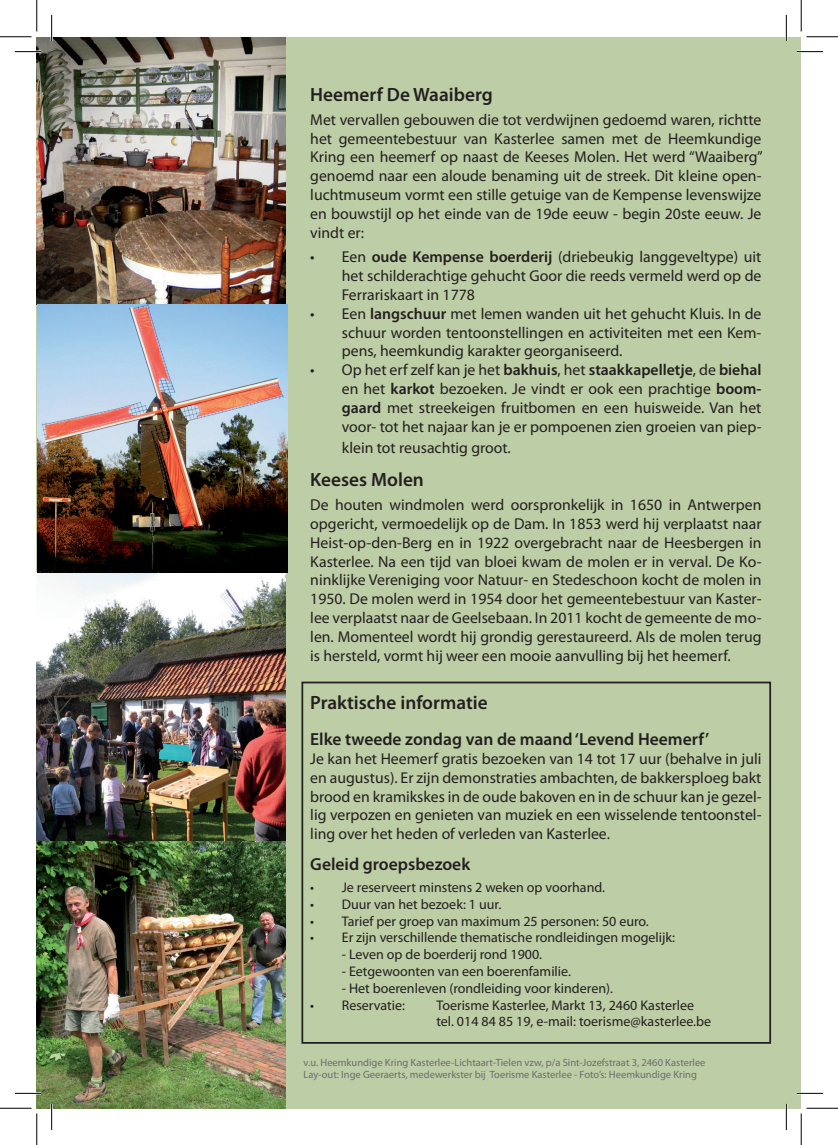
<style>
.page{position:relative;width:838px;height:1145px;background:#fff}
.page>*{position:absolute;margin:0;border:0;box-sizing:border-box;transform-origin:0 0}
.t1{font:600 19.25px "Myriad Pro";color:#231f20}
.t2{font:600 17.5px "Myriad Pro";color:#231f20}
.t3{font:15.75px/18.9px "Myriad Pro";color:#231f20;text-align:justify}
.t4{font:14px/16.8px "Myriad Pro";color:#231f20}
.t5{font:10.5px/12.6px "Myriad Pro";color:#6c6d70}
.s1{font-weight:600}
</style>
<div class="page">
<div style="left:37px;top:37px;width:764px;height:1071px;background:#bdcda5"></div>
<img style="left:37px;top:572px;width:248px;height:536px">
<img style="left:37px;top:38px;width:248px;height:267px">
<img style="left:37px;top:305px;width:250px;height:267px">
<div style="left:301px;top:682px;width:470px;height:362px;border:2px solid #231f20"></div>
<hr style="left:15px;top:51px;width:26px;height:2px;background:#fff">
<hr style="left:796px;top:51px;width:27px;height:2px;background:#fff">
<hr style="left:15px;top:1092px;width:26px;height:2px;background:#fff">
<hr style="left:796px;top:1092px;width:27px;height:2px;background:#fff">
<hr style="left:51px;top:15px;width:2px;height:26px;background:#fff">
<hr style="left:51px;top:1104px;width:2px;height:26px;background:#fff">
<hr style="left:785px;top:15px;width:2px;height:26px;background:#fff">
<hr style="left:785px;top:1104px;width:2px;height:26px;background:#fff">
<svg style="left:15px;top:51px;width:26px;height:1px"></svg>
<svg style="left:796px;top:51px;width:27px;height:1px"></svg>
<svg style="left:15px;top:1093px;width:26px;height:1px"></svg>
<svg style="left:796px;top:1093px;width:27px;height:1px"></svg>
<svg style="left:51px;top:15px;width:1px;height:26px"></svg>
<svg style="left:51px;top:1104px;width:1px;height:26px"></svg>
<svg style="left:786px;top:15px;width:1px;height:26px"></svg>
<svg style="left:786px;top:1104px;width:1px;height:26px"></svg>
<hr style="left:0;top:36px;width:32px;height:1px;background:#000">
<hr style="left:806px;top:36px;width:31px;height:1px;background:#000">
<hr style="left:0;top:1108px;width:32px;height:1px;background:#000">
<hr style="left:806px;top:1108px;width:31px;height:1px;background:#000">
<hr style="left:36px;top:0;width:1px;height:31px;background:#000">
<hr style="left:36px;top:1113px;width:1px;height:32px;background:#000">
<hr style="left:800px;top:0;width:1px;height:31px;background:#000">
<hr style="left:800px;top:1113px;width:1px;height:32px;background:#000">
<p class="t1" style="left:310px;top:82px;width:184px">Heemerf De Waaiberg</p>
<p class="t3" style="left:310px;top:110px;width:454px">Met vervallen gebouwen die tot verdwijnen gedoemd waren, richtte het gemeentebestuur van Kasterlee samen met de Heemkundige Kring een heemerf op naast de Keeses Molen. Het werd “Waaiberg” genoemd naar een aloude benaming uit de streek. Dit kleine open&shy;luchtmuseum vormt een stille getuige van de Kempense levenswijze en bouwstijl op het einde van de 19de eeuw - begin 20ste eeuw. Je vindt er:</p>
<p class="t3" style="left:342px;top:247px;width:421px;text-indent:-32px">• Een <span class="s1">oude Kempense boerderij</span> (driebeukig langgeveltype) uit het schilderachtige gehucht Goor die reeds vermeld werd op de Ferrariskaart in 1778</p>
<p class="t3" style="left:342px;top:304px;width:421px;text-indent:-32px">• Een <span class="s1">langschuur</span> met lemen wanden uit het gehucht Kluis. In de schuur worden tentoonstellingen en activiteiten met een Kem&shy;pens, heemkundig karakter georganiseerd.</p>
<p class="t3" style="left:342px;top:360px;width:421px;text-indent:-32px">• Op het erf zelf kan je het <span class="s1">bakhuis</span>, het <span class="s1">staakkapelletje</span>, de <span class="s1">biehal </span>en het <span class="s1">karkot</span> bezoeken. Je vindt er ook een prachtige <span class="s1">boom&shy;gaard</span> met streekeigen fruitbomen en een huisweide. Van het voor- tot het najaar kan je er pompoenen zien groeien van piep-</p>
<p class="t3" style="left:342px;top:438px;width:170px">klein tot reusachtig groot.</p>
<p class="t1" style="left:310px;top:467px;width:115px">Keeses Molen</p>
<p class="t3" style="left:310px;top:495px;width:452px">De houten windmolen werd oorspronkelijk in 1650 in Antwerpen opgericht, vermoedelijk op de Dam. In 1853 werd hij verplaatst naar Heist-op-den-Berg en in 1922 overgebracht naar de Heesbergen in Kasterlee. Na een tijd van bloei kwam de molen er in verval. De Ko&shy;ninklijke Vereniging voor Natuur- en Stedeschoon kocht de molen in 1950. De molen werd in 1954 door het gemeentebestuur van Kaster&shy;lee verplaatst naar de Geelsebaan. In 2011 kocht de gemeente de mo&shy;len. Momenteel wordt hij grondig gerestaureerd. Als de molen terug is hersteld, vormt hij weer een mooie aanvulling bij het heemerf.</p>
<p class="t1" style="left:310px;top:690px;width:179px">Praktische informatie</p>
<p class="t2" style="left:310px;top:728px;width:400px">Elke tweede zondag van de maand ‘Levend Heemerf’</p>
<p class="t3" style="left:310px;top:749px;width:452px">Je kan het Heemerf gratis bezoeken van 14 tot 17 uur (behalve in juli en augustus). Er zijn demonstraties ambachten, de bakkersploeg bakt brood en kramikskes in de oude bakoven en in de schuur kan je gezel&shy;lig verpozen en genieten van muziek en een wisselende tentoonstel&shy;ling over het heden of verleden van Kasterlee.</p>
<p class="t2" style="left:310px;top:853px;width:161px">Geleid groepsbezoek</p>
<p class="t4" style="left:310px;top:879px;width:296px">• Je reserveert minstens 2 weken op voorhand.</p>
<p class="t4" style="left:310px;top:896px;width:192px">• Duur van het bezoek: 1 uur.</p>
<p class="t4" style="left:310px;top:912px;width:340px">• Tarief per groep van maximum 25 personen: 50 euro.</p>
<p class="t4" style="left:310px;top:929px;width:366px">• Er zijn verschillende thematische rondleidingen mogelijk:</p>
<p class="t4" style="left:342px;top:946px;width:202px">- Leven op de boerderij rond 1900.</p>
<p class="t4" style="left:342px;top:963px;width:230px">- Eetgewoonten van een boerenfamilie.</p>
<p class="t4" style="left:342px;top:980px;width:273px">- Het boerenleven (rondleiding voor kinderen).</p>
<p class="t4" style="left:310px;top:996px;width:96px">• Reservatie:</p>
<p class="t4" style="left:436px;top:996px;width:276px">Toerisme Kasterlee, Markt 13, 2460 Kasterlee tel. 014 84 85 19, e-mail: toerisme@kasterlee.be</p>
<p class="t5" style="left:303px;top:1056px;width:403px">v.u. Heemkundige Kring Kasterlee-Lichtaart-Tielen vzw, p/a Sint-Jozefstraat 3, 2460 Kasterlee<br>Lay-out: Inge Geeraerts, medewerkster bij Toerisme Kasterlee - Foto’s: Heemkundige Kring</p>
</div>
